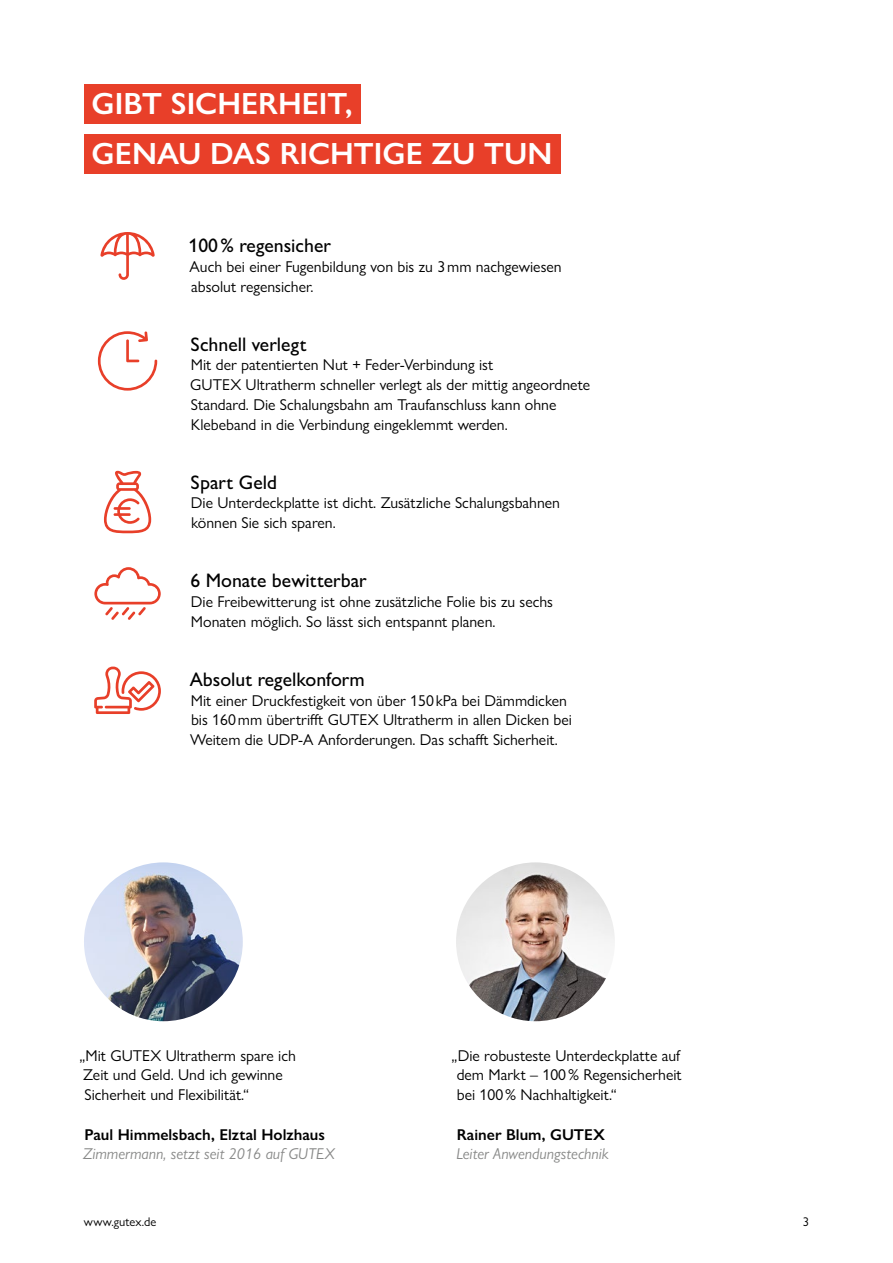
<style>
.page{position:relative;width:893px;height:1263px;background:#fff}
.page>*{position:absolute;margin:0;border:0;box-sizing:border-box;transform-origin:0 0}
._2_Titel-1-Folgezeil{font:600 30.75px "Gill Sans Nova";color:#fff}
._2_Titel-1{font:600 30.75px "Gill Sans Nova";color:#fff}
._2_Titel-3{font:500 19.65px "Gill Sans Nova";color:#000}
._3_Absatz{font:15.75px/19.6px "Gill Sans Nova";color:#000}
._5_Fussnote{font:italic 15.75px "Gill Sans Nova";color:#888988}
._2_Titel-4-Zwischen{font:600 15.75px "Gill Sans Nova";color:#000}
.t1{font:12.6px "Gill Sans Nova";color:#000}
</style>
<div class="page">
<svg style="left:100px;top:232px;width:55px;height:48px"></svg>
<svg style="left:98px;top:331px;width:59px;height:60px"></svg>
<svg style="left:104px;top:471px;width:47px;height:62px"></svg>
<svg style="left:94px;top:567px;width:67px;height:53px"></svg>
<svg style="left:94px;top:667px;width:67px;height:47px"></svg>
<img style="left:84px;top:862px;width:159px;height:159px;border-radius:79px">
<img style="left:456px;top:862px;width:159px;height:159px;border-radius:79px">
<div style="left:84px;top:84px;width:276px;height:39px;background:#e83f29"></div>
<div style="left:84px;top:134px;width:476px;height:39px;background:#e83f29"></div>
<p class="_2_Titel-1" style="left:92px;top:85px;width:263px">GIBT SICHERHEIT,</p>
<p class="_2_Titel-1-Folgezeil" style="left:92px;top:134px;width:462px">GENAU DAS RICHTIGE ZU TUN</p>
<p class="_2_Titel-3" style="left:189px;top:233px;width:144px">100% regensicher</p>
<p class="_3_Absatz" style="left:190px;top:256px;width:373px">Auch bei einer Fugenbildung von bis zu 3mm nachgewiesen absolut regensicher.</p>
<p class="_2_Titel-3" style="left:191px;top:332px;width:117px">Schnell verlegt</p>
<p class="_3_Absatz" style="left:190px;top:355px;width:401px">Mit der patentierten Nut + Feder-Verbindung ist<br>GUTEX Ultratherm schneller verlegt als der mittig angeordnete Standard. Die Schalungsbahn am Traufanschluss kann ohne Klebeband in die Verbindung eingeklemmt werden.</p>
<p class="_2_Titel-3" style="left:191px;top:470px;width:88px">Spart Geld</p>
<p class="_3_Absatz" style="left:191px;top:493px;width:371px">Die Unterdeckplatte ist dicht. Zusätzliche Schalungsbahnen können Sie sich sparen.</p>
<p class="_2_Titel-3" style="left:190px;top:569px;width:178px">6 Monate bewitterbar</p>
<p class="_3_Absatz" style="left:191px;top:592px;width:364px">Die Freibewitterung ist ohne zusätzliche Folie bis zu sechs<br>Monaten möglich. So lässt sich entspannt planen.</p>
<p class="_2_Titel-3" style="left:190px;top:667px;width:177px">Absolut regelkonform</p>
<p class="_3_Absatz" style="left:190px;top:690px;width:383px">Mit einer Druckfestigkeit von über 150 kPa bei Dämmdicken bis 160mm übertrifft GUTEX Ultratherm in allen Dicken bei<br>Weitem die UDP-A Anforderungen. Das schafft Sicherheit.</p>
<p class="_3_Absatz" style="left:79px;top:1045px;width:218px">„Mit GUTEX Ultratherm spare ich<br>Zeit und Geld. Und ich gewinne<br>Sicherheit und Flexibilität.“</p>
<p class="_2_Titel-4-Zwischen" style="left:85px;top:1124px;width:242px">Paul Himmelsbach, Elztal Holzhaus</p>
<p class="_5_Fussnote" style="left:83px;top:1144px;width:253px">Zimmermann, setzt seit 2016 auf GUTEX</p>
<p class="_3_Absatz" style="left:457px;top:1045px;width:227px;text-align:justify;text-indent:-5px">„Die robusteste Unterdeckplatte auf dem Markt – 100% Regensicherheit bei 100% Nachhaltigkeit.“</p>
<p class="_2_Titel-4-Zwischen" style="left:457px;top:1124px;width:150px">Rainer Blum, GUTEX</p>
<p class="_5_Fussnote" style="left:456px;top:1144px;width:154px">Leiter Anwendungstechnik</p>
<p class="t1" style="left:84px;top:1213px;width:74px">www.gutex.de</p>
<p class="t1" style="left:803px;top:1213px;width:8px">3</p>
</div>
